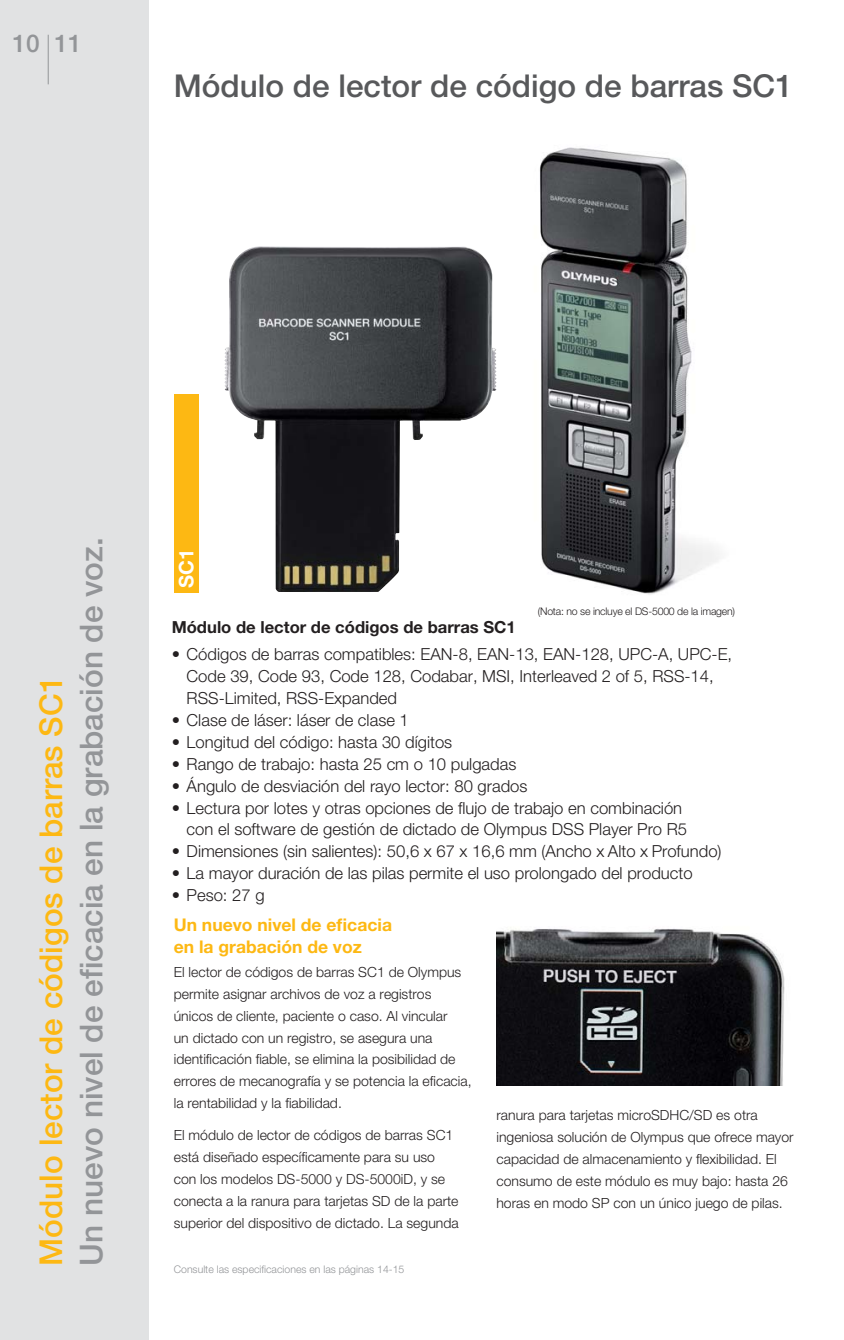
<style>
.page{position:relative;width:844px;height:1340px;background:#fff}
.page>*{position:absolute;margin:0;border:0;box-sizing:border-box;transform-origin:0 0}
.t1{font:500 31.5px "Helvetica Neue LT Std";color:#939598}
.t2{font:500 31.5px "Helvetica Neue LT Std";color:#58595b}
.t3{font:500 31.5px "Helvetica Neue LT Std";color:#fdb813}
.t4{font:500 24.5px "Helvetica Neue LT Std";color:#939598}
.t5{font:700 20.12px "Helvetica Neue LT Std";color:#fff}
.t6{font:700 17.5px/21.9px "Helvetica Neue LT Std";color:#fdb813}
.t7{font:300 16.62px/21.9px "Helvetica Neue LT Std";color:#231f20}
.t8{font:700 16.62px "Helvetica Neue LT Std";color:#231f20}
.t9{font:300 14px/21.9px "Helvetica Neue LT Std";color:#231f20}
.t10{font:300 10.5px "Helvetica Neue LT Std";color:#939598}
.t11{font:300 10.5px "Helvetica Neue LT Std";letter-spacing:-.02em;color:#231f20}
</style>
<div class="page">
<div style="left:0;top:0;width:149px;height:1339px;background:#e1e2e3"></div>
<div style="left:174px;top:394px;width:24px;height:199px;background:#fdb813"></div>
<img style="left:224px;top:246px;width:272px;height:346px">
<img style="left:496px;top:928px;width:289px;height:157px">
<hr style="left:48px;top:35px;width:1px;height:49px;background:#939598">
<img style="left:539px;top:147px;width:180px;height:448px">
<h2 class="t4" style="left:12px;top:35px;width:71px">10 11</h2>
<h1 class="t2" style="left:174px;top:74px;width:620px">Módulo de lector de código de barras SC1</h1>
<h1 class="t3" style="left:40px;top:1265px;width:591px;rotate:-90deg">Módulo lector de códigos de barras SC1</h1>
<h1 class="t1" style="left:80px;top:1265px;width:729px;rotate:-90deg">Un nuevo nivel de eficacia en la grabación de voz.</h1>
<h3 class="t5" style="left:179px;top:588px;width:41px;rotate:-90deg">SC1</h3>
<p class="t11" style="left:537px;top:608px;width:199px">(Nota: no se incluye el DS-5000 de la imagen)</p>
<p class="t8" style="left:172px;top:621px;width:345px">Módulo de lector de códigos de barras SC1</p>
<p class="t7" style="left:186px;top:645px;width:547px;text-indent:-15px">• Códigos de barras compatibles: EAN-8, EAN-13, EAN-128, UPC-A, UPC-E,<br>Code 39, Code 93, Code 128, Codabar, MSI, Interleaved 2 of 5, RSS-14,<br>RSS-Limited, RSS-Expanded</p>
<p class="t7" style="left:172px;top:710px;width:238px">• Clase de láser: láser de clase 1</p>
<p class="t7" style="left:172px;top:732px;width:282px">• Longitud del código: hasta 30 dígitos</p>
<p class="t7" style="left:172px;top:754px;width:346px">• Rango de trabajo: hasta 25 cm o 10 pulgadas</p>
<p class="t7" style="left:172px;top:776px;width:357px">• Ángulo de desviación del rayo lector: 80 grados</p>
<p class="t7" style="left:172px;top:798px;width:517px;text-align:right">• Lectura por lotes y otras opciones de flujo de trabajo en combinación con el software de gestión de dictado de Olympus DSS Player Pro R5</p>
<p class="t7" style="left:172px;top:842px;width:551px">• Dimensiones (sin salientes): 50,6 x 67 x 16,6 mm (Ancho x Alto x Profundo)</p>
<p class="t7" style="left:172px;top:864px;width:522px">• La mayor duración de las pilas permite el uso prolongado del producto</p>
<p class="t7" style="left:172px;top:885px;width:94px">• Peso: 27 g</p>
<p class="t6" style="left:174px;top:915px;width:220px">Un nuevo nivel de eficacia en la grabación de voz</p>
<p class="t9" style="left:174px;top:962px;width:299px">El lector de códigos de barras SC1 de Olympus permite asignar archivos de voz a registros únicos de cliente, paciente o caso. Al vincular<br>un dictado con un registro, se asegura una identificación fiable, se elimina la posibilidad de errores de mecanografía y se potencia la eficacia, la rentabilidad y la fiabilidad.</p>
<p class="t9" style="left:174px;top:1125px;width:286px">El módulo de lector de códigos de barras SC1 está diseñado específicamente para su uso con los modelos DS-5000 y DS-5000iD, y se conecta a la ranura para tarjetas SD de la parte superior del dispositivo de dictado. La segunda</p>
<p class="t10" style="left:174px;top:1265px;width:232px">Consulte las especificaciones en las páginas 14-15</p>
<p class="t9" style="left:496px;top:1105px;width:298px">ranura para tarjetas microSDHC/SD es otra ingeniosa solución de Olympus que ofrece mayor capacidad de almacenamiento y flexibilidad. El consumo de este módulo es muy bajo: hasta 26 horas en modo SP con un único juego de pilas.</p>
</div>
